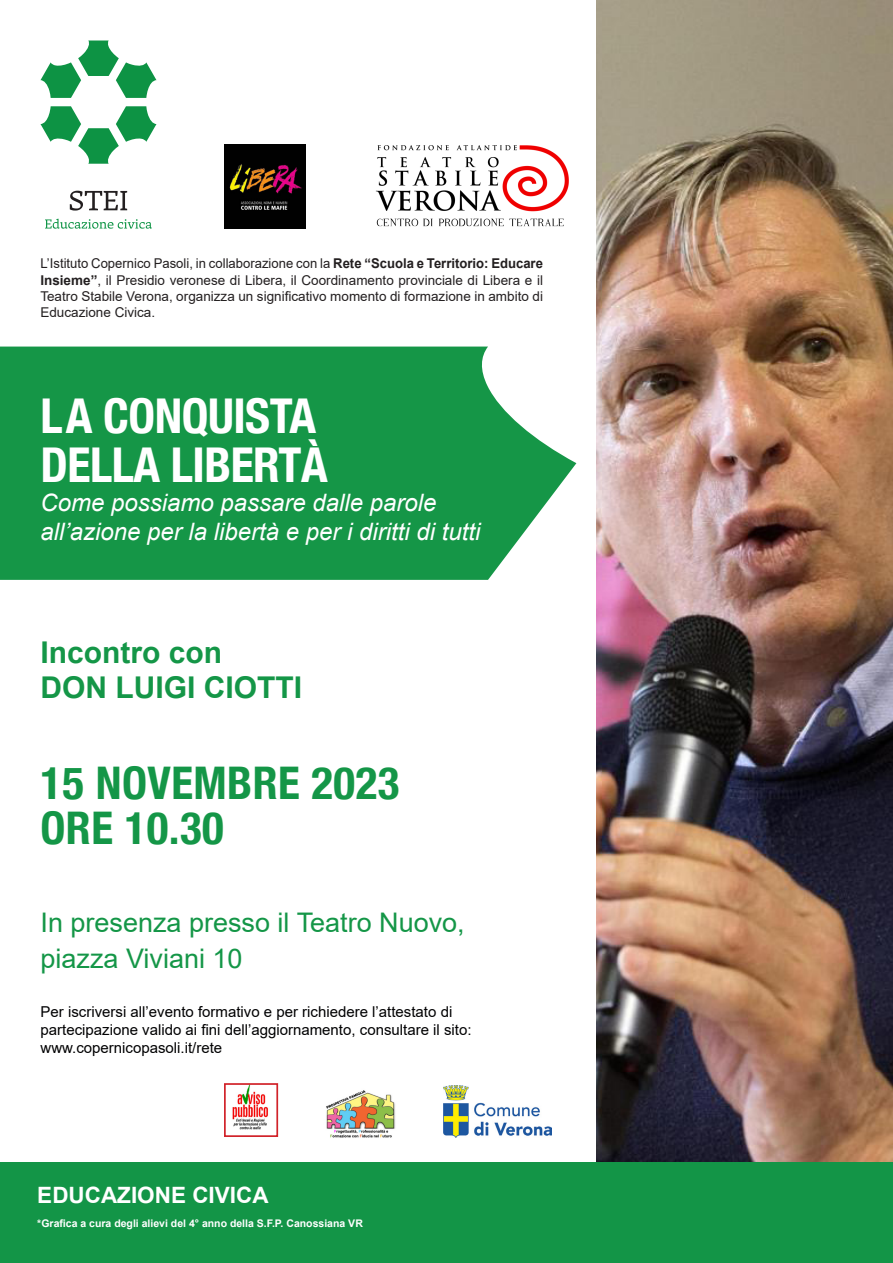
<style>
.page{position:relative;width:893px;height:1263px;background:#fff}
.page>*{position:absolute;margin:0;border:0;box-sizing:border-box;transform-origin:0 0}
.t1{font:700 condensed 48px "Helvetica Neue";letter-spacing:-.01em;color:#fff}
.t2{font:700 condensed 45px "Helvetica Neue";letter-spacing:.01em;color:#149647}
.t3{font:700 30px "Arial";color:#149647}
.t4{font:27px/36px "Arial";color:#149647}
.t5{font:italic 24px "Arial";color:#fff}
.t6{font:700 22.5px "Arial";color:#fff}
.t7{font:15px/18px "Arial";color:#000002}
.t8{font:13.5px/16.2px "Arial";color:#231f20;text-align:justify}
.t9{font:700 10.5px "Arial";color:#fff}
.s1{font-weight:700}
</style>
<div class="page">
<img style="left:224px;top:144px;width:82px;height:85px">
<div style="left:0;top:1162px;width:893px;height:101px;background:#139547"></div>
<svg style="left:45px;top:219px;width:107px;height:10px"></svg>
<svg style="left:41px;top:106px;width:115px;height:58px"></svg>
<svg style="left:41px;top:41px;width:115px;height:57px"></svg>
<svg style="left:70px;top:191px;width:57px;height:20px"></svg>
<svg style="left:0;top:347px;width:576px;height:233px;background:#2a9f58"></svg>
<img style="left:443px;top:1086px;width:108px;height:51px">
<img style="left:326px;top:1090px;width:70px;height:48px">
<img style="left:376px;top:145px;width:193px;height:82px">
<img style="left:596px;top:0;width:297px;height:1162px">
<img style="left:232px;top:1086px;width:36px;height:44px">
<div style="left:224px;top:1083px;width:54px;height:54px;border:2px solid #d1232a"></div>
<p class="t8" style="left:40px;top:255px;width:504px">L’Istituto Copernico Pasoli, in collaborazione con la <span class="s1">Rete “Scuola e Territorio: Educare Insieme”</span>, il Presidio veronese di Libera, il Coordinamento provinciale di Libera e il Teatro Stabile Verona, organizza un significativo momento di formazione in ambito di Educazione Civica.</p>
<p class="t1" style="left:40px;top:387px;width:277px">LA CONQUISTA</p>
<p class="t1" style="left:40px;top:436px;width:289px">DELLA LIBERTÀ</p>
<p class="t5" style="left:40px;top:487px;width:398px">Come possiamo passare dalle parole</p>
<p class="t5" style="left:40px;top:516px;width:442px">all’azione per la libertà e per i diritti di tutti</p>
<p class="t3" style="left:40px;top:632px;width:183px">Incontro con</p>
<p class="t3" style="left:40px;top:667px;width:263px">DON LUIGI CIOTTI</p>
<p class="t2" style="left:40px;top:756px;width:360px">15 NOVEMBRE 2023</p>
<p class="t2" style="left:40px;top:801px;width:185px">ORE 10.30</p>
<p class="t4" style="left:40px;top:904px;width:426px">In presenza presso il Teatro Nuovo, piazza Viviani 10</p>
<p class="t7" style="left:40px;top:1002px;width:433px">Per iscriversi all’evento formativo e per richiedere l’attestato di partecipazione valido ai fini dell’aggiornamento, consultare il sito:</p>
<p class="t7" style="left:40px;top:1038px;width:183px">www.copernicopasoli.it/rete</p>
<p class="t6" style="left:37px;top:1179px;width:233px">EDUCAZIONE CIVICA</p>
<p class="t9" style="left:37px;top:1216px;width:327px">*Grafica a cura degli alievi del 4° anno della S.F.P. Canossiana VR</p>
</div>
